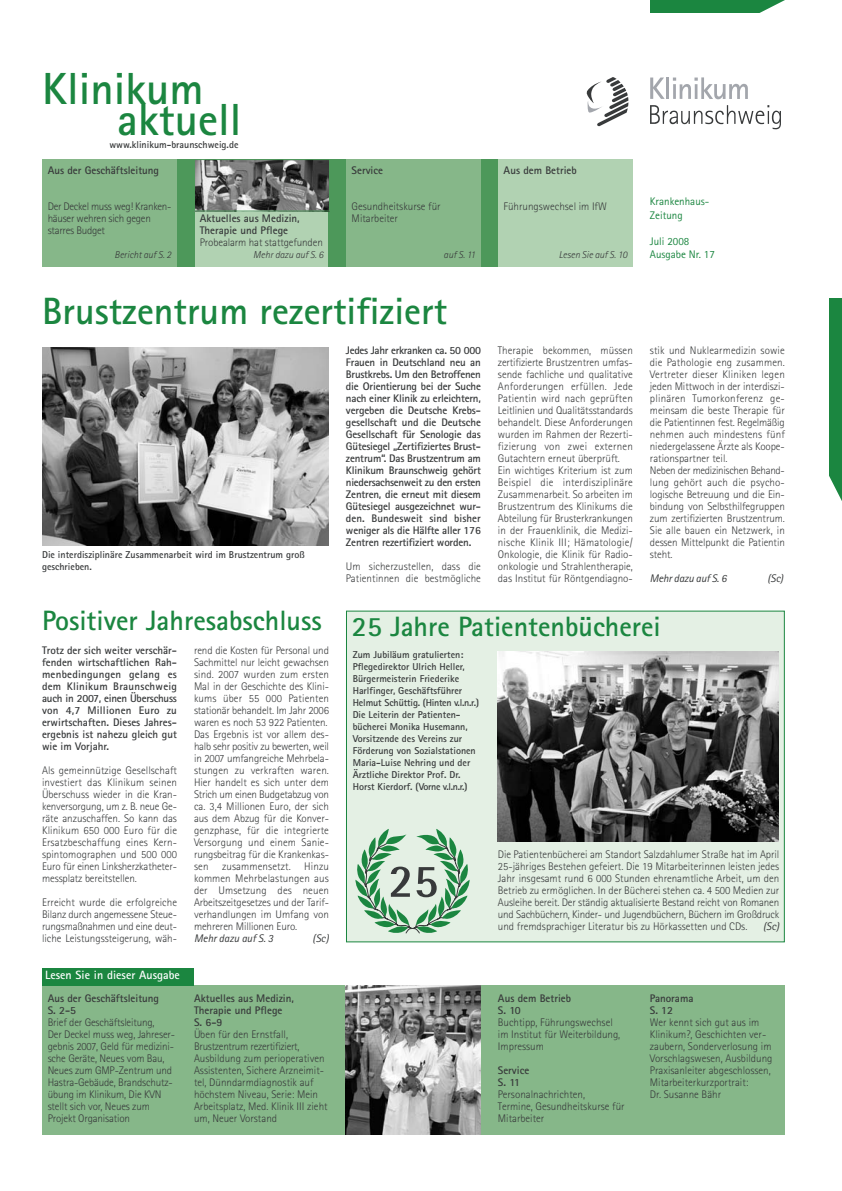
<style>
.page{position:relative;width:842px;height:1191px;background:#fff}
.page>*{position:absolute;margin:0;border:0;box-sizing:border-box;transform-origin:0 0}
.t1{font:700 45px "Rotis Sans Serif";color:#1b8640}
.t2{font:700 38px "Rotis Sans Serif";color:#1b8640}
.t3{font:700 28px "Rotis Sans Serif";color:#1b8640}
.t4{font:700 12px "Rotis Sans Serif";color:#fff}
.t5{font:300 11px/12px "Rotis Sans Serif";color:#383a3b}
.t6{font:700 11px/12px "Rotis Sans Serif";color:#383a3b}
.t7{font:300 11px/12px "Rotis Sans Serif";letter-spacing:-.025em;color:#383a3b}
.t8{font:italic 11px "Rotis Sans Serif";color:#383a3b}
.t9{font:11px/13.2px "Rotis Sans Serif";color:#1b8640}
.t10{font:700 10px/12px "Rotis Sans Serif";color:#383a3b}
.t11{font:italic 300 10px "Rotis Sans Serif";color:#383a3b}
</style>
<div class="page">
<div style="left:346px;top:611px;width:438px;height:331px;background:#e4f0e4"></div>
<div style="left:346px;top:610px;width:439px;height:332px;border:1px solid #1b8640"></div>
<svg style="left:586px;top:77px;width:42px;height:49px"></svg>
<svg style="left:650px;top:105px;width:131px;height:24px"></svg>
<svg style="left:650px;top:77px;width:15px;height:22px"></svg>
<hr style="left:666px;top:78px;width:3px;height:21px;background:#a3a6ac">
<svg style="left:673px;top:77px;width:75px;height:22px"></svg>
<div style="left:650px;top:0;width:144px;height:13px;background:#1b8640"></div>
<svg style="left:759px;top:0;width:35px;height:13px"></svg>
<div style="left:829px;top:298px;width:12px;height:212px;background:#1b8640"></div>
<svg style="left:829px;top:476px;width:12px;height:34px"></svg>
<div style="left:42px;top:159px;width:591px;height:108px;background:#b1d2b2"></div>
<div style="left:42px;top:985px;width:743px;height:149px;background:#86b789"></div>
<div style="left:42px;top:159px;width:135px;height:108px;background:#86b789"></div>
<div style="left:177px;top:159px;width:17px;height:108px;background:#4d985a"></div>
<div style="left:329px;top:159px;width:17px;height:108px;background:#4d985a"></div>
<div style="left:481px;top:159px;width:17px;height:108px;background:#4d985a"></div>
<div style="left:346px;top:159px;width:135px;height:108px;background:#86b789"></div>
<div style="left:42px;top:968px;width:152px;height:17px;background:#1b8640"></div>
<img style="left:346px;top:985px;width:135px;height:149px">
<img style="left:196px;top:161px;width:132px;height:48px">
<div style="left:194px;top:159px;width:136px;height:52px;border:1px solid #4d985a"></div>
<img style="left:498px;top:651px;width:281px;height:190px">
<img style="left:42px;top:348px;width:287px;height:197px">
<svg style="left:355px;top:829px;width:115px;height:105px"></svg>
<h1 class="t1" style="left:42px;top:73px;width:163px">Klinikum</h1>
<h1 class="t1" style="left:117px;top:104px;width:126px">aktuell</h1>
<p class="t6" style="left:48px;top:165px;width:113px">Aus der Geschäftsleitung</p>
<p class="t7" style="left:48px;top:201px;width:125px">Der Deckel muss weg! Kranken&shy;häuser wehren sich gegen starres Budget</p>
<p class="t11" style="left:115px;top:251px;width:58px">Bericht auf S. 2</p>
<p class="t10" style="left:109px;top:139px;width:131px">www.klinikum-braunschweig.de</p>
<p class="t6" style="left:200px;top:213px;width:101px">Aktuelles aus Medizin,<br>Therapie und Pflege</p>
<p class="t5" style="left:200px;top:237px;width:125px">Probealarm hat stattgefunden</p>
<p class="t11" style="left:253px;top:251px;width:72px">Mehr dazu auf S. 6</p>
<p class="t6" style="left:352px;top:165px;width:33px">Service</p>
<p class="t5" style="left:352px;top:201px;width:90px">Gesundheitskurse für<br>Mitarbeiter</p>
<p class="t11" style="left:444px;top:251px;width:33px">auf S. 11</p>
<p class="t6" style="left:504px;top:165px;width:75px">Aus dem Betrieb</p>
<p class="t5" style="left:504px;top:201px;width:105px">Führungswechsel im IfW</p>
<p class="t11" style="left:559px;top:251px;width:70px">Lesen Sie auf S. 10</p>
<p class="t9" style="left:650px;top:196px;width:61px">Krankenhaus-<br>Zeitung</p>
<p class="t9" style="left:650px;top:236px;width:66px">Juli 2008<br>Ausgabe Nr. 17</p>
<h2 class="t2" style="left:42px;top:298px;width:407px">Brustzentrum rezertifiziert</h2>
<p class="t6" style="left:346px;top:345px;width:136px;text-align:justify">Jedes Jahr erkranken ca. 50 000<br>Frauen in Deutschland neu an Brustkrebs. Um den Betroffenen die Orientierung bei der Suche nach einer Klinik zu erleichtern, vergeben die Deutsche Krebs&shy;gesellschaft und die Deutsche Gesellschaft für Senologie das Gütesiegel „Zertifiziertes Brust&shy;zentrum“. Das Brustzentrum am Klinikum Braunschweig gehört niedersachsenweit zu den ersten Zentren, die erneut mit diesem Gütesiegel ausgezeichnet wur&shy;den. Bundesweit sind bisher weniger als die Hälfte aller 176<br>Zentren rezertifiziert worden.</p>
<p class="t5" style="left:346px;top:561px;width:136px">Um sicherzustellen, dass die<br>Patientinnen die bestmögliche</p>
<p class="t5" style="left:498px;top:345px;width:136px">Therapie bekommen, müssen zertifizierte Brustzentren umfas&shy;sende fachliche und qualitative<br>Anforderungen erfüllen. Jede<br>Patientin wird nach geprüften<br>Leitlinien und Qualitätsstandards behandelt. Diese Anforderungen wurden im Rahmen der Rezerti&shy;fizierung von zwei externen<br>Gutachtern erneut überprüft.<br>Ein wichtiges Kriterium ist zum<br>Beispiel die interdisziplinäre<br>Zusammenarbeit. So arbeiten im<br>Brustzentrum des Klinikums die<br>Abteilung für Brusterkrankungen in der Frauenklinik, die Medizi&shy;nische Klinik III; Hämatologie/<br>Onkologie, die Klinik für Radio&shy;onkologie und Strahlentherapie, das Institut für Röntgendiagno-</p>
<p class="t5" style="left:650px;top:345px;width:136px">stik und Nuklearmedizin sowie die Pathologie eng zusammen.<br>Vertreter dieser Kliniken legen jeden Mittwoch in der interdiszi&shy;plinären Tumorkonferenz ge&shy;meinsam die beste Therapie für die Patientinnen fest. Regelmäßig nehmen auch mindestens fünf niedergelassene Ärzte als Koope&shy;rationspartner teil.<br>Neben der medizinischen Behand&shy;lung gehört auch die psycho&shy;logische Betreuung und die Ein&shy;bindung von Selbsthilfegruppen zum zertifizierten Brustzentrum.<br>Sie alle bauen ein Netzwerk, in dessen Mittelpunkt die Patientin steht.</p>
<p class="t10" style="left:42px;top:550px;width:264px">Die interdisziplinäre Zusammenarbeit wird im Brustzentrum groß geschrieben.</p>
<p class="t8" style="left:650px;top:574px;width:78px">Mehr dazu auf S. 6</p>
<p class="t8" style="left:767px;top:574px;width:17px">(Sc)</p>
<h3 class="t3" style="left:352px;top:617px;width:310px">25 Jahre Patientenbücherei</h3>
<h3 class="t3" style="left:42px;top:610px;width:281px">Positiver Jahresabschluss</h3>
<p class="t6" style="left:42px;top:645px;width:136px;text-align:justify">Trotz der sich weiter verschär&shy;fenden wirtschaftlichen Rah&shy;menbedingungen gelang es dem Klinikum Braunschweig auch in 2007, einen Überschuss von 4,7 Millionen Euro zu erwirtschaften. Dieses Jahres&shy;ergebnis ist nahezu gleich gut wie im Vorjahr.</p>
<p class="t5" style="left:42px;top:765px;width:136px;text-align:justify">Als gemeinnützige Gesellschaft investiert das Klinikum seinen Überschuss wieder in die Kran&shy;kenversorgung, um z. B. neue Ge&shy;räte anzuschaffen. So kann das Klinikum 650 000 Euro für die Ersatzbeschaffung eines Kern&shy;spintomographen und 500 000<br>Euro für einen Linksherzkatheter&shy;messplatz bereitstellen.</p>
<p class="t5" style="left:42px;top:897px;width:136px;text-align:justify">Erreicht wurde die erfolgreiche Bilanz durch angemessene Steue&shy;rungsmaßnahmen und eine deut&shy;liche Leistungssteigerung, wäh-</p>
<p class="t4" style="left:45px;top:971px;width:136px">Lesen Sie in dieser Ausgabe</p>
<p class="t6" style="left:48px;top:993px;width:113px">Aus der Geschäftsleitung<br>S. 2-5</p>
<p class="t5" style="left:48px;top:1017px;width:129px">Brief der Geschäftsleitung,<br>Der Deckel muss weg, Jahreser&shy;gebnis 2007, Geld für medizini&shy;sche Geräte, Neues vom Bau,<br>Neues zum GMP-Zentrum und<br>Hastra-Gebäude, Brandschutz&shy;übung im Klinikum, Die KVN stellt sich vor, Neues zum<br>Projekt Organisation</p>
<p class="t5" style="left:194px;top:645px;width:136px">rend die Kosten für Personal und<br>Sachmittel nur leicht gewachsen sind. 2007 wurden zum ersten<br>Mal in der Geschichte des Klini&shy;kums über 55 000 Patienten stationär behandelt. Im Jahr 2006 waren es noch 53 922 Patienten.<br>Das Ergebnis ist vor allem des&shy;halb sehr positiv zu bewerten, weil in 2007 umfangreiche Mehrbela&shy;stungen zu verkraften waren.<br>Hier handelt es sich unter dem<br>Strich um einen Budgetabzug von ca. 3,4 Millionen Euro, der sich aus dem Abzug für die Konver&shy;genzphase, für die integrierte<br>Versorgung und einem Sanie&shy;rungsbeitrag für die Krankenkas&shy;sen zusammensetzt. Hinzu kommen Mehrbelastungen aus der Umsetzung des neuen<br>Arbeitszeitgesetzes und der Tarif&shy;verhandlungen im Umfang von mehreren Millionen Euro.</p>
<p class="t8" style="left:194px;top:934px;width:81px">Mehr dazu auf S. 3</p>
<p class="t8" style="left:313px;top:934px;width:18px">(Sc)</p>
<p class="t6" style="left:194px;top:993px;width:101px">Aktuelles aus Medizin,<br>Therapie und Pflege<br>S. 6-9</p>
<p class="t5" style="left:194px;top:1029px;width:135px">Üben für den Ernstfall,<br>Brustzentrum rezertifiziert,<br>Ausbildung zum perioperativen<br>Assistenten, Sichere Arzneimit&shy;tel, Dünndarmdiagnostik auf höchstem Niveau, Serie: Mein<br>Arbeitsplatz, Med. Klinik III zieht um, Neuer Vorstand</p>
<p class="t10" style="left:353px;top:650px;width:128px">Zum Jubiläum gratulierten:<br>Pflegedirektor Ulrich Heller,<br>Bürgermeisterin Friederike<br>Harlfinger, Geschäftsführer<br>Helmut Schüttig. (Hinten v.l.n.r.)<br>Die Leiterin der Patienten&shy;bücherei Monika Husemann,<br>Vorsitzende des Vereins zur<br>Förderung von Sozialstationen<br>Maria-Luise Nehring und der<br>Ärztliche Direktor Prof. Dr.<br>Horst Kierdorf. (Vorne v.l.n.r.)</p>
<p class="t5" style="left:498px;top:849px;width:283px;text-align:justify">Die Patientenbücherei am Standort Salzdahlumer Straße hat im April 25-jähriges Bestehen gefeiert. Die 19 Mitarbeiterinnen leisten jedes Jahr insgesamt rund 6 000 Stunden ehrenamtliche Arbeit, um den Betrieb zu ermöglichen. In der Bücherei stehen ca. 4 500 Medien zur Ausleihe bereit. Der ständig aktualisierte Bestand reicht von Romanen und Sachbüchern, Kinder- und Jugendbüchern, Büchern im Großdruck und fremdsprachiger Literatur bis zu Hörkassetten und CDs.</p>
<p class="t8" style="left:763px;top:922px;width:18px">(Sc)</p>
<p class="t6" style="left:498px;top:993px;width:75px">Aus dem Betrieb<br>S. 10</p>
<p class="t5" style="left:498px;top:1017px;width:124px">Buchtipp, Führungswechsel im Institut für Weiterbildung,<br>Impressum</p>
<p class="t6" style="left:498px;top:1065px;width:33px">Service<br>S. 11</p>
<p class="t5" style="left:498px;top:1089px;width:128px">Personalnachrichten,<br>Termine, Gesundheitskurse für<br>Mitarbeiter</p>
<p class="t6" style="left:650px;top:993px;width:45px">Panorama<br>S. 12</p>
<p class="t5" style="left:650px;top:1017px;width:124px">Wer kennt sich gut aus im<br>Klinikum?, Geschichten ver&shy;zaubern, Sonderverlosung im<br>Vorschlagswesen, Ausbildung<br>Praxisanleiter abgeschlossen,<br>Mitarbeiterkurzportrait:<br>Dr. Susanne Bähr</p>
</div>
